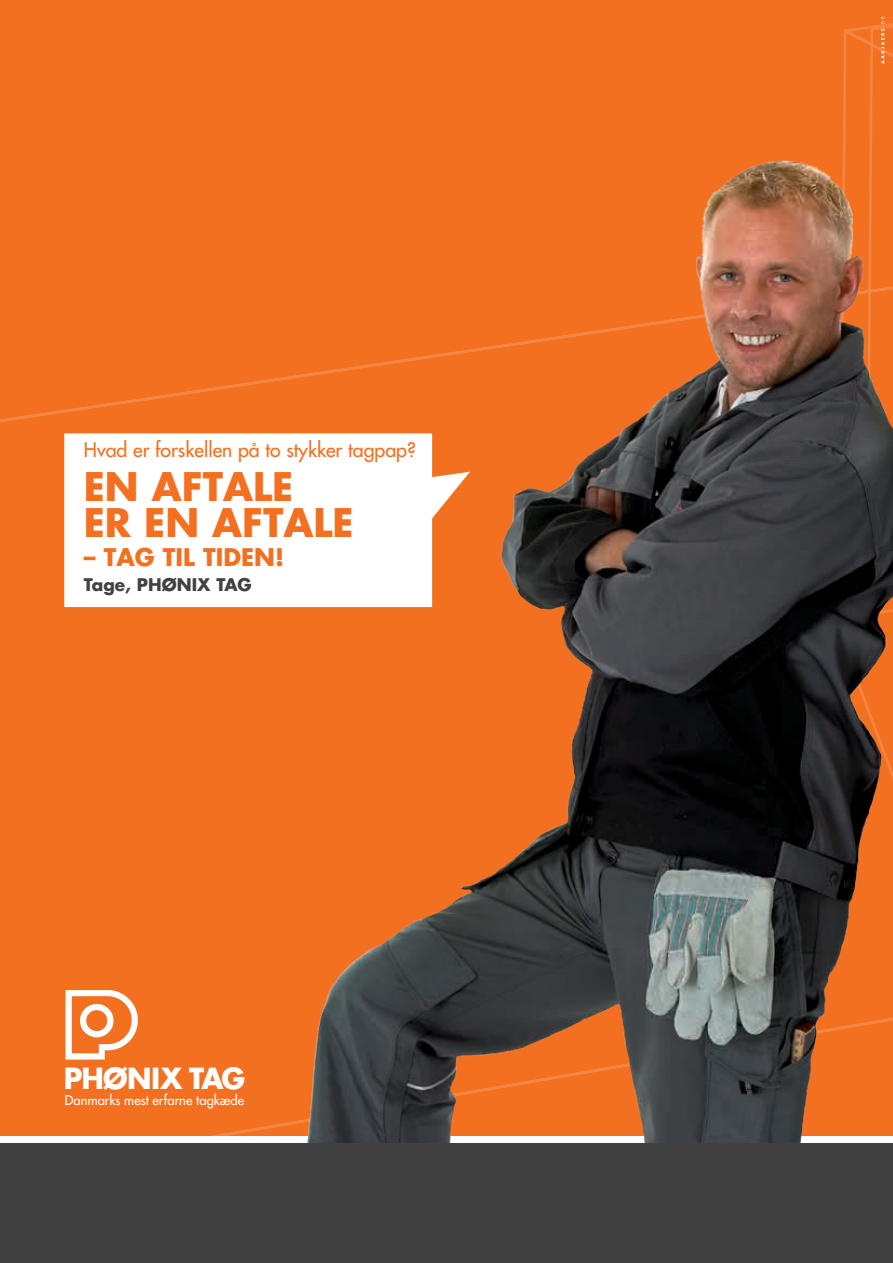
<style>
.page{position:relative;width:893px;height:1263px;background:#fff}
.page>*{position:absolute;margin:0;border:0;box-sizing:border-box;transform-origin:0 0}
.t1{font:700 38.4px/35.5px "Futura";color:#f37021}
.t2{font:700 28.35px "Futura";letter-spacing:-.03em;color:#fff}
.t3{font:700 23.7px "Futura";color:#f37021}
.t4{font:19.5px "Futura";color:#f37021}
.t5{font:700 16.95px "Futura";color:#414142}
.t6{font:13.05px "Futura";color:#fff}
</style>
<div class="page">
<div style="left:0;top:0;width:837px;height:1135px;background:#f37021"></div>
<svg style="left:837px;top:0;width:56px;height:67px;background:#f37325"></svg>
<img style="left:282px;top:67px;width:611px;height:1077px">
<svg style="left:66px;top:990px;width:74px;height:69px"></svg>
<div style="left:0;top:1144px;width:893px;height:119px;background:#414142"></div>
<svg style="left:881px;top:16px;width:3px;height:48px"></svg>
<svg style="left:64px;top:433px;width:406px;height:174px"></svg>
<p class="t4" style="left:84px;top:437px;width:334px">Hvad er forskellen på to stykker tagpap?</p>
<h1 class="t1" style="left:84px;top:468px;width:271px">EN AFTALE<br>ER EN AFTALE</h1>
<p class="t3" style="left:84px;top:540px;width:202px">– TAG TIL TIDEN!</p>
<p class="t5" style="left:84px;top:573px;width:170px">Tage, PHØNIX TAG</p>
<h2 class="t2" style="left:64px;top:1058px;width:183px">PHØNIX TAG</h2>
<p class="t6" style="left:65px;top:1092px;width:181px">Danmarks mest erfarne tagkæde</p>
</div>
